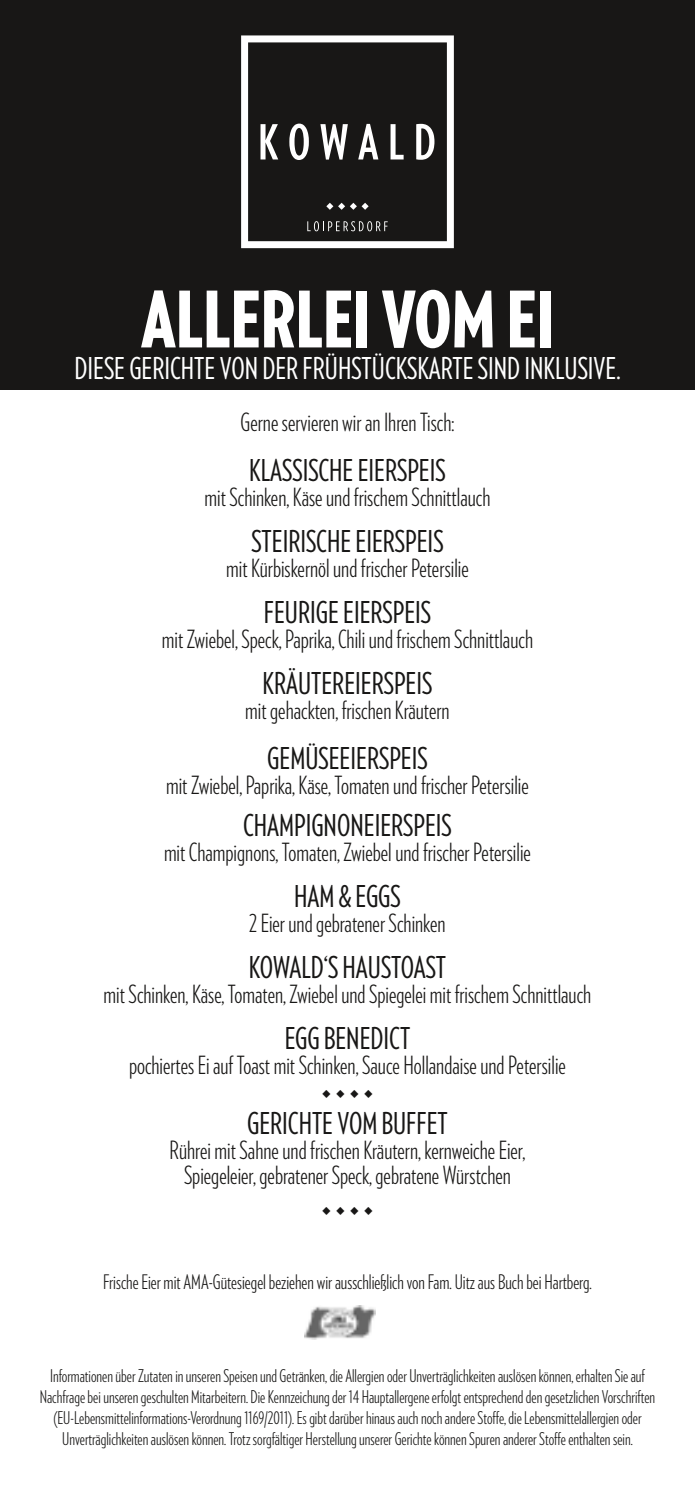
<style>
.page{position:relative;width:695px;height:1489px;background:#fff}
.page>*{position:absolute;margin:0;border:0;box-sizing:border-box;transform-origin:0 0}
.t1{font:900 77.5px "Verlag Compressed";color:#fff}
.t2{font:30px "Verlag Compressed";color:#181716}
.t3{font:30px "Verlag Compressed";color:#fff}
.t4{font:300 25px/25px "Verlag Compressed";color:#181716;text-align:center}
.t5{font:300 20px "Verlag Compressed";color:#181716}
.t6{font:20px "Minion Pro";color:#181716}
.t7{font:300 17.5px/21px "Verlag Compressed";color:#181716;text-align:center}
</style>
<div class="page">
<div style="left:0;top:0;width:694px;height:390px;background:#181716"></div>
<svg style="left:241px;top:35px;width:213px;height:213px"></svg>
<svg style="left:307px;top:221px;width:80px;height:10px"></svg>
<img style="left:305px;top:1305px;width:71px;height:34px">
<h1 class="t1" style="left:141px;top:261px;width:414px">ALLERLEI VOM EI</h1>
<p class="t3" style="left:74px;top:347px;width:547px">DIESE GERICHTE VON DER FRÜHSTÜCKSKARTE SIND INKLUSIVE.</p>
<p class="t4" style="left:240px;top:409px;width:215px">Gerne servieren wir an Ihren Tisch:</p>
<p class="t2" style="left:249px;top:450px;width:198px">KLASSISCHE EIERSPEIS</p>
<p class="t4" style="left:204px;top:484px;width:287px">mit Schinken, Käse und frischem Schnittlauch</p>
<p class="t2" style="left:251px;top:521px;width:194px">STEIRISCHE EIERSPEIS</p>
<p class="t4" style="left:226px;top:555px;width:244px">mit Kürbiskernöl und frischer Petersilie</p>
<p class="t2" style="left:264px;top:592px;width:169px">FEURIGE EIERSPEIS</p>
<p class="t4" style="left:162px;top:626px;width:372px">mit Zwiebel, Speck, Paprika, Chili und frischem Schnittlauch</p>
<p class="t2" style="left:262px;top:663px;width:171px">KRÄUTEREIERSPEIS</p>
<p class="t4" style="left:245px;top:697px;width:206px">mit gehackten, frischen Kräutern</p>
<p class="t2" style="left:267px;top:737px;width:162px">GEMÜSEEIERSPEIS</p>
<p class="t4" style="left:166px;top:771px;width:364px">mit Zwiebel, Paprika, Käse, Tomaten und frischer Petersilie</p>
<p class="t2" style="left:243px;top:804px;width:210px">CHAMPIGNONEIERSPEIS</p>
<p class="t4" style="left:164px;top:838px;width:368px">mit Champignons, Tomaten, Zwiebel und frischer Petersilie</p>
<p class="t2" style="left:294px;top:875px;width:108px">HAM &amp; EGGS</p>
<p class="t4" style="left:249px;top:909px;width:198px">2 Eier und gebratener Schinken</p>
<p class="t2" style="left:249px;top:946px;width:199px">KOWALD‘S HAUSTOAST</p>
<p class="t4" style="left:104px;top:980px;width:489px">mit Schinken, Käse, Tomaten, Zwiebel und Spiegelei mit frischem Schnittlauch</p>
<p class="t2" style="left:285px;top:1017px;width:127px">EGG BENEDICT</p>
<p class="t4" style="left:129px;top:1051px;width:438px">pochiertes Ei auf Toast mit Schinken, Sauce Hollandaise und Petersilie</p>
<p class="t2" style="left:247px;top:1102px;width:202px">GERICHTE VOM BUFFET</p>
<p class="t4" style="left:169px;top:1136px;width:357px">Rührei mit Sahne und frischen Kräutern, kernweiche Eier,<br>Spiegeleier, gebratener Speck, gebratene Würstchen</p>
<p class="t6" style="left:322px;top:1079px;width:53px">◆ ◆ ◆ ◆</p>
<p class="t6" style="left:322px;top:1196px;width:53px">◆ ◆ ◆ ◆</p>
<p class="t5" style="left:103px;top:1268px;width:490px">Frische Eier mit AMA-Gütesiegel beziehen wir ausschließlich von Fam. Uitz aus Buch bei Hartberg.</p>
<p class="t7" style="left:40px;top:1364px;width:617px">Informationen über Zutaten in unseren Speisen und Getränken, die Allergien oder Unverträglichkeiten auslösen können, erhalten Sie auf Nachfrage bei unseren geschulten Mitarbeitern. Die Kennzeichung der 14 Hauptallergene erfolgt entsprechend den gesetzlichen Vorschriften (EU-Lebensmittelinformations-Verordnung 1169/2011). Es gibt darüber hinaus auch noch andere Stoffe, die Lebensmittelallergien oder Unverträglichkeiten auslösen können. Trotz sorgfältiger Herstellung unserer Gerichte können Spuren anderer Stoffe enthalten sein.</p>
</div>
